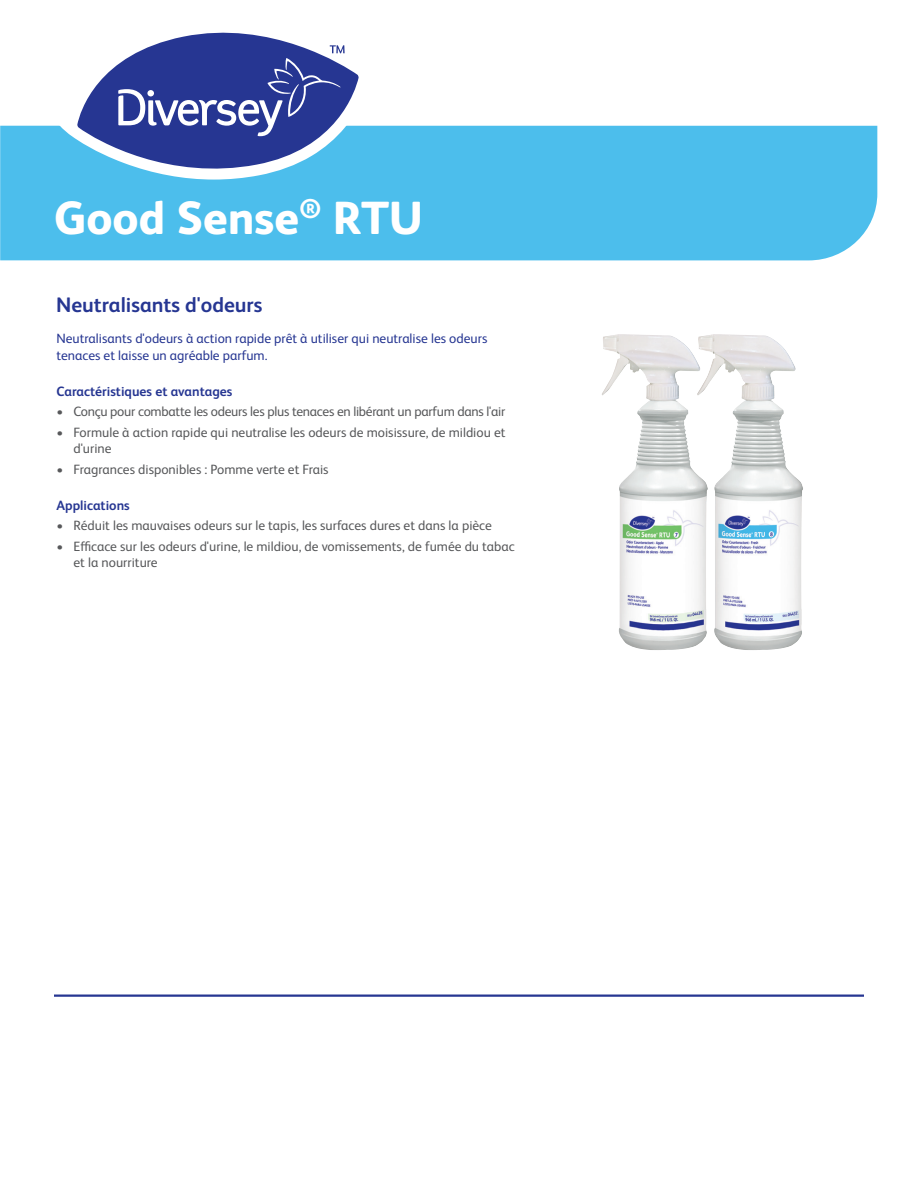
<style>
.page{position:relative;width:918px;height:1188px;background:#fff}
.page>*{position:absolute;margin:0;border:0;box-sizing:border-box;transform-origin:0 0}
.Fancy_Name_page_1{font:800 46.5px "FS Albert Pro";color:#fff}
.Product_Descriptor_p{font:700 21px "FS Albert Pro";color:#263692}
.t1{font:13.5px/16.2px "FS Albert Pro";color:#57585a}
.Intro_sentence_page{font:13.5px/16.2px "FS Albert Pro";color:#263692}
.t2{font:13.5px "FS Albert Pro";letter-spacing:-.02em;color:#57585a}
.Section_headings{font:700 13.5px "FS Albert Pro";color:#263692}
</style>
<div class="page">
<div style="left:0;top:126px;width:877px;height:134px;background:#4cbeec"></div>
<hr style="left:54px;top:995px;width:810px;height:2px;background:#263692">
<img style="left:602px;top:337px;width:95px;height:313px">
<img style="left:697px;top:337px;width:106px;height:313px">
<svg style="left:57px;top:125px;width:317px;height:55px;background:#5ac3ed"></svg>
<svg style="left:77px;top:32px;width:282px;height:149px"></svg>
<svg style="left:118px;top:45px;width:227px;height:91px;background:#4b59a5"></svg>
<p class="Fancy_Name_page_1" style="left:54px;top:181px;width:371px">Good Sense<sup>®</sup> RTU</p>
<p class="Product_Descriptor_p" style="left:56px;top:290px;width:208px">Neutralisants d'odeurs</p>
<p class="Intro_sentence_page" style="left:57px;top:330px;width:432px">Neutralisants d'odeurs à action rapide prêt à utiliser qui neutralise les odeurs tenaces et laisse un agréable parfum.</p>
<p class="Section_headings" style="left:57px;top:382px;width:177px">Caractéristiques et avantages</p>
<p class="t2" style="left:57px;top:402px;width:450px">• Conçu pour combatte les odeurs les plus tenaces en libérant un parfum dans l'air</p>
<p class="t1" style="left:74px;top:423px;width:433px;text-indent:-17px">• Formule à action rapide qui neutralise les odeurs de moisissure, de mildiou et d'urine</p>
<p class="t1" style="left:57px;top:460px;width:274px">• Fragrances disponibles : Pomme verte et Frais</p>
<p class="Section_headings" style="left:57px;top:496px;width:75px">Applications</p>
<p class="t1" style="left:57px;top:517px;width:437px">• Réduit les mauvaises odeurs sur le tapis, les surfaces dures et dans la pièce</p>
<p class="t1" style="left:74px;top:537px;width:443px;text-indent:-17px">• Efficace sur les odeurs d'urine, le mildiou, de vomissements, de fumée du tabac et la nourriture</p>
</div>
